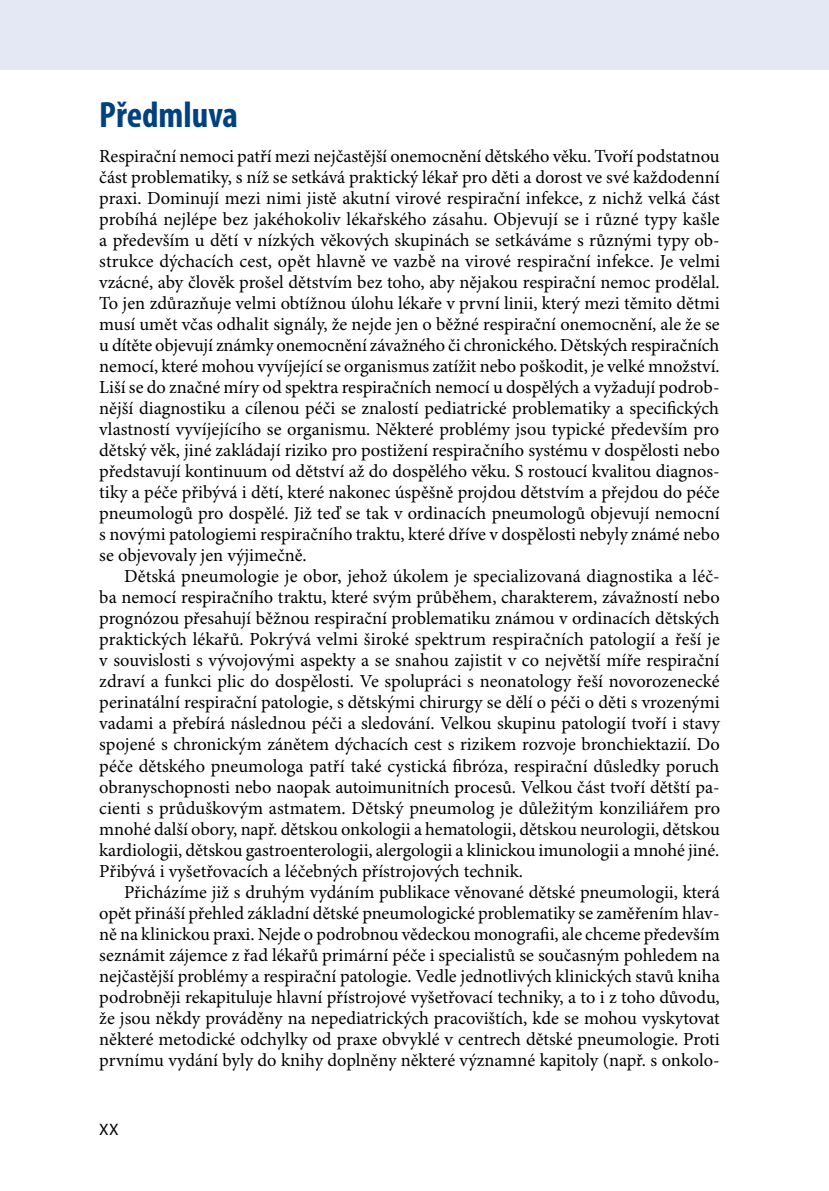
<style>
.page{position:relative;width:829px;height:1191px;background:#fff}
.page>*{position:absolute;margin:0;border:0;box-sizing:border-box;transform-origin:0 0}
.t1{font:700 condensed 36.75px "Myriad Pro";color:#004180}
.TEXT{font:18.38px/21px "Minion Pro";letter-spacing:-.005em;color:#000;text-align:justify}
.TEXT_bez_odsazeni{font:18.38px/21px "Minion Pro";color:#000;text-align:justify}
.t2{font:16.62px "Myriad Pro";color:#000}
</style>
<div class="page">
<div style="left:99px;top:0;width:729px;height:69px;background:#e4e8f5"></div>
<hr style="left:828px;top:0;width:1px;height:69px;background:#e4e8f5">
<div style="left:0;top:0;width:729px;height:69px;background:#e4e8f5"></div>
<h1 class="t1" style="left:99px;top:92px;width:140px">Předmluva</h1>
<p class="TEXT_bez_odsazeni" style="left:99px;top:147px;width:622px">Respirační nemoci patří mezi nejčastější onemocnění dětského věku. Tvoří podstatnou část problematiky, s níž se setkává praktický lékař pro děti a dorost ve své každodenní praxi. Dominují mezi nimi jistě akutní virové respirační infekce, z nichž velká část probíhá nejlépe bez jakéhokoliv lékařského zásahu. Objevují se i různé typy kašle a především u dětí v nízkých věkových skupinách se setkáváme s různými typy ob&shy;strukce dýchacích cest, opět hlavně ve vazbě na virové respirační infekce. Je velmi vzácné, aby člověk prošel dětstvím bez toho, aby nějakou respirační nemoc prodělal.<br>To jen zdůrazňuje velmi obtížnou úlohu lékaře v první linii, který mezi těmito dětmi musí umět včas odhalit signály, že nejde jen o běžné respirační onemocnění, ale že se u dítěte objevují známky onemocnění závažného či chronického. Dětských respiračních nemocí, které mohou vyvíjející se organismus zatížit nebo poškodit, je velké množství.<br>Liší se do značné míry od spektra respiračních nemocí u dospělých a vyžadují podrob&shy;nější diagnostiku a cílenou péči se znalostí pediatrické problematiky a specifických vlastností vyvíjejícího se organismu. Některé problémy jsou typické především pro dětský věk, jiné zakládají riziko pro postižení respiračního systému v dospělosti nebo představují kontinuum od dětství až do dospělého věku. S rostoucí kvalitou diagnos&shy;tiky a péče přibývá i dětí, které nakonec úspěšně projdou dětstvím a přejdou do péče pneumologů pro dospělé. Již teď se tak v ordinacích pneumologů objevují nemocní s novými patologiemi respiračního traktu, které dříve v dospělosti nebyly známé nebo se objevovaly jen výjimečně.</p>
<p class="TEXT" style="left:99px;top:567px;width:622px;text-indent:25px">Dětská pneumologie je obor, jehož úkolem je specializovaná diagnostika a léč&shy;ba nemocí respiračního traktu, které svým průběhem, charakterem, závažností nebo prognózou přesahují běžnou respirační problematiku známou v ordinacích dětských praktických lékařů. Pokrývá velmi široké spektrum respiračních patologií a řeší je v souvislosti s vývojovými aspekty a se snahou zajistit v co největší míře respirační zdraví a funkci plic do dospělosti. Ve spolupráci s neonatology řeší novorozenecké perinatální respirační patologie, s dětskými chirurgy se dělí o péči o děti s vrozenými vadami a přebírá následnou péči a sledování. Velkou skupinu patologií tvoří i stavy spojené s chronickým zánětem dýchacích cest s rizikem rozvoje bronchiektazií. Do péče dětského pneumologa patří také cystická fibróza, respirační důsledky poruch obranyschopnosti nebo naopak autoimunitních procesů. Velkou část tvoří dětští pa&shy;cienti s průduškovým astmatem. Dětský pneumolog je důležitým konziliářem pro mnohé další obory, např. dětskou onkologii a hematologii, dětskou neurologii, dětskou kardiologii, dětskou gastroenterologii, alergologii a klinickou imunologii a mnohé jiné.<br>Přibývá i vyšetřovacích a léčebných přístrojových technik.</p>
<p class="TEXT" style="left:99px;top:882px;width:622px;text-indent:25px">Přicházíme již s druhým vydáním publikace věnované dětské pneumologii, která opět přináší přehled základní dětské pneumologické problematiky se zaměřením hlav&shy;ně na klinickou praxi. Nejde o podrobnou vědeckou monografii, ale chceme především seznámit zájemce z řad lékařů primární péče i specialistů se současným pohledem na nejčastější problémy a respirační patologie. Vedle jednotlivých klinických stavů kniha podrobněji rekapituluje hlavní přístrojové vyšetřovací techniky, a to i z toho důvodu, že jsou někdy prováděny na nepediatrických pracovištích, kde se mohou vyskytovat některé metodické odchylky od praxe obvyklé v centrech dětské pneumologie. Proti prvnímu vydání byly do knihy doplněny některé významné kapitoly (např. s onkolo-</p>
<p class="t2" style="left:99px;top:1119px;width:21px">XX</p>
</div>
